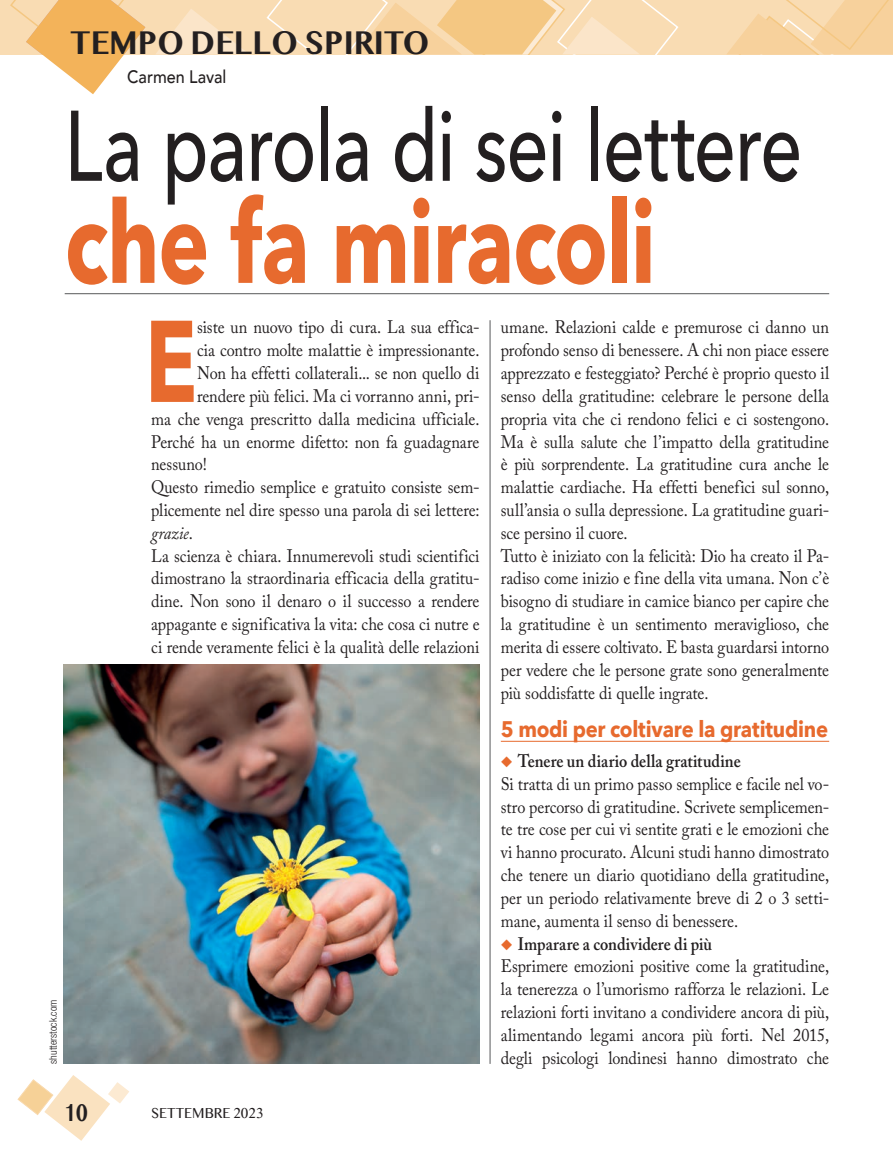
<style>
.page{position:relative;width:893px;height:1149px;background:#fff}
.page>*{position:absolute;margin:0;border:0;box-sizing:border-box;transform-origin:0 0}
.t1{font:700 114.6px "Avenir Next";color:#e76a2e;scale:.75 1}
.t2{font:700 114px "Avenir Next";letter-spacing:-.015em;color:#e76a2e;scale:.75 1}
.t3{font:500 99px "Avenir Next";letter-spacing:-.02em;color:#231f20;scale:.75 1}
.t4{font:700 30px "Bangla MN";color:#231f20;scale:.9 1}
.t5{font:700 22.5px "Avenir Next";letter-spacing:-.015em;color:#e76a2e;scale:.9 1}
.t6{font:700 22.5px "Bangla MN";color:#231f20;scale:.8 1}
.t7{font:18px/22.8px "Adobe Caslon Pro";color:#231f20;scale:.9 1}
.t8{font:500 18px "Avenir";color:#231f20;scale:.9 1}
.t9{font:italic 18px "Adobe Caslon Pro";letter-spacing:-.005em;color:#231f20;scale:.9 1}
.t10{font:13.5px "Bangla MN";color:#231f20;scale:.9 1}
.t11{font:300 condensed 10.5px "Helvetica Neue LT Std";color:#231f20}
.s1{color:#e76a2e}
.s2{font-weight:600}
.s3{font-style:normal}
</style>
<div class="page">
<svg style="left:155px;top:0;width:738px;height:54px"></svg>
<svg style="left:0;top:0;width:145px;height:94px"></svg>
<hr style="left:490px;top:320px;width:1px;height:743px;background:#57585a">
<svg style="left:17px;top:1075px;width:112px;height:65px"></svg>
<hr style="left:65px;top:293px;width:764px;height:1px;background:#57585a">
<hr style="left:501px;top:740px;width:328px;height:1px;background:#e76a2e">
<img style="left:64px;top:664px;width:416px;height:399px">
<p class="t11" style="left:47px;top:1063px;width:65px;rotate:-90deg">shutterstock.com</p>
<h3 class="t4" style="left:70px;top:27px;width:401px">TEMPO DELLO SPIRITO</h3>
<p class="t8" style="left:127px;top:61px;width:112px">Carmen Laval</p>
<h3 class="t3" style="left:65px;top:62px;width:985px">La parola di sei lettere</h3>
<h2 class="t2" style="left:65px;top:144px;width:790px">che fa miracoli</h2>
<h1 class="t1" style="left:145px;top:262px;width:71px">E</h1>
<p class="t7" style="left:197px;top:316px;width:315px">siste un nuovo tipo di cura. La sua effica-</p>
<p class="t7" style="left:501px;top:316px;width:366px">umane. Relazioni calde e premurose ci danno un profondo senso di benessere. A chi non piace essere apprezzato e festeggiato? Perché è proprio questo il senso della gratitudine: celebrare le persone della propria vita che ci rendono felici e ci sostengono.<br>Ma è sulla salute che l’impatto della gratitudine è più sorprendente. La gratitudine cura anche le malattie cardiache. Ha effetti benefici sul sonno, sull’ansia o sulla depressione. La gratitudine guari&shy;sce persino il cuore.<br>Tutto è iniziato con la felicità: Dio ha creato il Pa&shy;radiso come inizio e fine della vita umana. Non c’è bisogno di studiare in camice bianco per capire che la gratitudine è un sentimento meraviglioso, che merita di essere coltivato. E basta guardarsi intorno per vedere che le persone grate sono generalmente più soddisfatte di quelle ingrate.</p>
<p class="t5" style="left:501px;top:709px;width:365px">5 modi per coltivare la gratitudine</p>
<p class="t7" style="left:501px;top:749px;width:366px"><span class="s1">◆</span> <span class="s2">Tenere un diario della gratitudine<br></span>Si tratta di un primo passo semplice e facile nel vo&shy;stro percorso di gratitudine. Scrivete semplicemen&shy;te tre cose per cui vi sentite grati e le emozioni che vi hanno procurato. Alcuni studi hanno dimostrato che tenere un diario quotidiano della gratitudine, per un periodo relativamente breve di 2 o 3 setti&shy;mane, aumenta il senso di benessere.</p>
<p class="t7" style="left:501px;top:931px;width:366px"><span class="s1">◆</span> <span class="s2">Imparare a condividere di più<br></span>Esprimere emozioni positive come la gratitudine, la tenerezza o l’umorismo rafforza le relazioni. Le relazioni forti invitano a condividere ancora di più, alimentando legami ancora più forti. Nel 2015,</p>
<p class="t7" style="left:197px;top:338px;width:315px">cia contro molte malattie è impressionante.</p>
<p class="t7" style="left:197px;top:361px;width:315px">Non ha effetti collaterali... se non quello di</p>
<p class="t7" style="left:197px;top:384px;width:315px">rendere più felici. Ma ci vorranno anni, pri-</p>
<p class="t7" style="left:151px;top:407px;width:366px">ma che venga prescritto dalla medicina ufficiale.</p>
<p class="t7" style="left:151px;top:430px;width:366px">Perché ha un enorme difetto: non fa guadagnare</p>
<p class="t7" style="left:151px;top:452px;width:63px">nessuno!</p>
<p class="t7" style="left:151px;top:475px;width:366px">Questo rimedio semplice e gratuito consiste sem-</p>
<p class="t7" style="left:151px;top:498px;width:366px">plicemente nel dire spesso una parola di sei lettere:</p>
<p class="t9" style="left:151px;top:522px;width:48px">grazie<span class="s3">.</span></p>
<p class="t7" style="left:151px;top:544px;width:366px">La scienza è chiara. Innumerevoli studi scientifici</p>
<p class="t7" style="left:151px;top:566px;width:366px">dimostrano la straordinaria efficacia della gratitu-</p>
<p class="t7" style="left:151px;top:589px;width:366px">dine. Non sono il denaro o il successo a rendere</p>
<p class="t7" style="left:151px;top:612px;width:366px">appagante e significativa la vita: che cosa ci nutre e</p>
<p class="t7" style="left:151px;top:635px;width:366px">ci rende veramente felici è la qualità delle relazioni</p>
<p class="t7" style="left:501px;top:1045px;width:366px">degli psicologi londinesi hanno dimostrato che</p>
<p class="t6" style="left:65px;top:1099px;width:30px">10</p>
<p class="t10" style="left:151px;top:1103px;width:126px">SETTEMBRE 2023</p>
</div>
